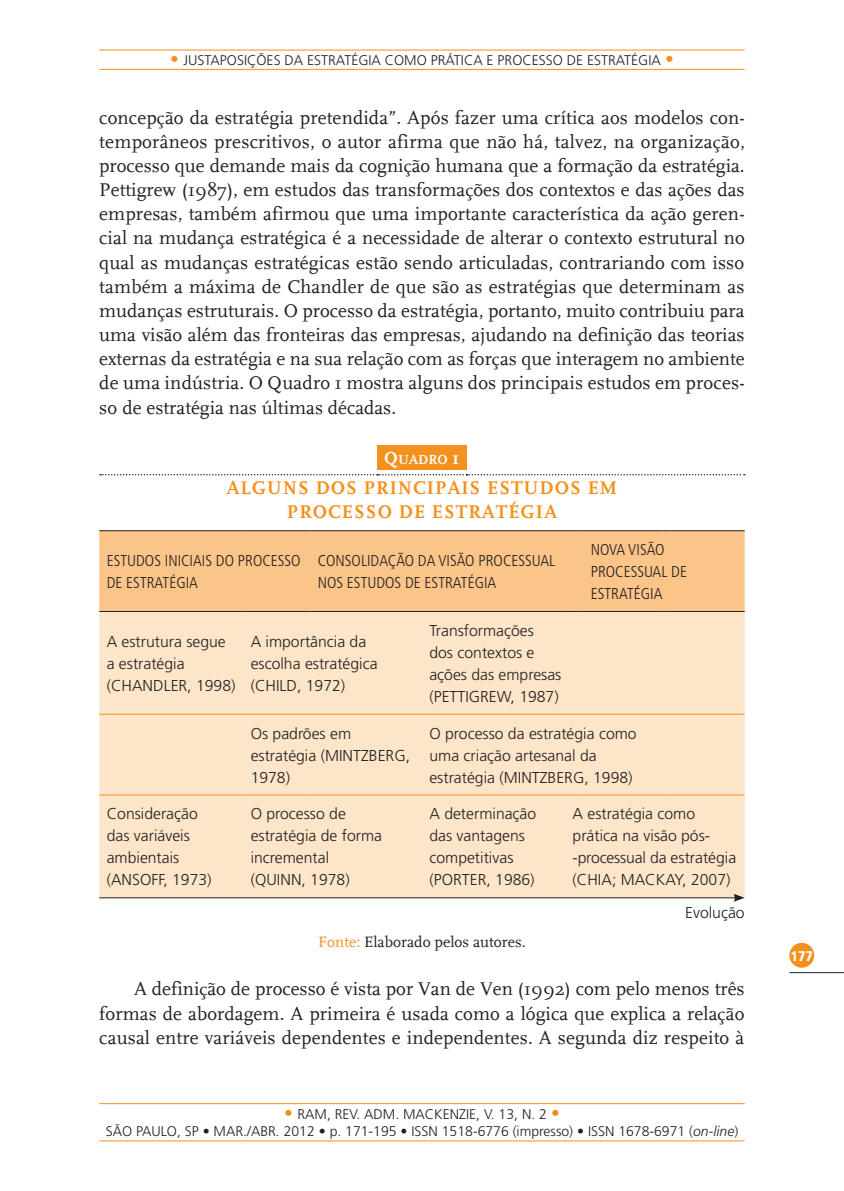
<style>
.page{position:relative;width:844px;height:1191px;background:#fff}
.page>*{position:absolute;margin:0;border:0;box-sizing:border-box;transform-origin:0 0}
.t1{font:19.25px/24.2px "FF Scala Definitive";letter-spacing:.005em;color:#231f20;text-align:justify}
.t2{font:700 19.25px/24.2px "FF Scala Definitiver";letter-spacing:.05em;color:#f4901d;text-align:center}
.t3{font:300 15.75px/22.1px "Frutiger LT Std";color:#231f20}
.t4{font:300 condensed 15.75px/22.1px "Frutiger LT Std";color:#231f20}
.t5{font:15.75px "FF Scala Definitive";color:#231f20}
.t6{font:300 14px/16.8px "Frutiger LT Std";color:#231f20;text-align:center}
.t7{font:900 condensed 14px "Frutiger LT Std";color:#fff}
.t8{font:700 13.83px "FF Scala Definitiver";color:#fff}
.s1{font-size:17.5px;color:#f4901d}
.s2{font-size:18.38px}
.s3{color:#f4901d}
.s4{font-style:italic}
</style>
<div class="page">
<div style="left:789px;top:943px;width:25px;height:24px;background:#f4901d;border-radius:50%"></div>
<hr style="left:789px;top:972px;width:54px;height:1px;background:#231f20">
<hr style="left:99px;top:69px;width:645px;height:1px;background:#f4901d">
<hr style="left:99px;top:50px;width:645px;height:1px;background:#f4901d">
<hr style="left:99px;top:1140px;width:645px;height:1px;background:#f4901d">
<hr style="left:99px;top:1103px;width:645px;height:1px;background:#f4901d">
<div style="left:377px;top:445px;width:89px;height:24px;background:#f4901d"></div>
<svg style="left:100px;top:474px;width:644px;height:1px"></svg>
<div style="left:99px;top:531px;width:645px;height:80px;background:#fbc488"></div>
<div style="left:99px;top:612px;width:645px;height:285px;background:#fde5c9"></div>
<hr style="left:99px;top:530px;width:144px;height:1px;background:#231f20">
<hr style="left:243px;top:530px;width:67px;height:1px;background:#231f20">
<hr style="left:310px;top:530px;width:112px;height:1px;background:#231f20">
<hr style="left:422px;top:530px;width:143px;height:1px;background:#231f20">
<svg style="left:565px;top:530px;width:18px;height:1px"></svg>
<hr style="left:583px;top:530px;width:79px;height:1px;background:#231f20">
<hr style="left:670px;top:530px;width:74px;height:1px;background:#231f20">
<hr style="left:99px;top:611px;width:144px;height:1px;background:#231f20">
<hr style="left:243px;top:611px;width:67px;height:1px;background:#231f20">
<hr style="left:310px;top:611px;width:112px;height:1px;background:#231f20">
<hr style="left:422px;top:611px;width:143px;height:1px;background:#231f20">
<svg style="left:565px;top:611px;width:18px;height:1px"></svg>
<hr style="left:583px;top:611px;width:79px;height:1px;background:#231f20">
<hr style="left:670px;top:611px;width:74px;height:1px;background:#231f20">
<hr style="left:99px;top:714px;width:144px;height:1px;background:#f4901d">
<hr style="left:243px;top:714px;width:67px;height:1px;background:#f4901d">
<hr style="left:310px;top:714px;width:112px;height:1px;background:#f4901d">
<hr style="left:422px;top:714px;width:143px;height:1px;background:#f4901d">
<svg style="left:565px;top:714px;width:18px;height:1px"></svg>
<hr style="left:583px;top:714px;width:79px;height:1px;background:#f4901d">
<hr style="left:670px;top:714px;width:74px;height:1px;background:#f4901d">
<hr style="left:99px;top:794px;width:144px;height:1px;background:#f4901d">
<hr style="left:243px;top:794px;width:67px;height:1px;background:#f4901d">
<hr style="left:310px;top:794px;width:112px;height:1px;background:#f4901d">
<hr style="left:422px;top:794px;width:143px;height:1px;background:#f4901d">
<svg style="left:565px;top:794px;width:18px;height:1px"></svg>
<hr style="left:583px;top:794px;width:79px;height:1px;background:#f4901d">
<hr style="left:670px;top:794px;width:74px;height:1px;background:#f4901d">
<hr style="left:99px;top:897px;width:637px;height:1px;background:#231f20">
<svg style="left:733px;top:893px;width:11px;height:9px"></svg>
<p class="t6" style="left:170px;top:52px;width:22px"><span class="s1">•</span> justaposi</p>
<p class="t6" style="left:247px;top:52px;width:68px">ções da estraté</p>
<p class="t6" style="left:358px;top:52px;width:38px">gia como</p>
<p class="t6" style="left:430px;top:52px;width:32px">pr ática</p>
<p class="t6" style="left:486px;top:52px;width:20px">e processo</p>
<p class="t6" style="left:566px;top:52px;width:29px">de estraté</p>
<p class="t6" style="left:638px;top:52px;width:37px">gia <span class="s1">•</span></p>
<p class="t1" style="left:99px;top:106px;width:647px">concepção da estratégia pretendida”. Após fazer uma crítica aos modelos con&shy;temporâneos prescritivos, o autor afirma que não há, talvez, na organização, processo que demande mais da cognição humana que a formação da estratégia.<br>Pettigrew (1987), em estudos das transformações dos contextos e das ações das empresas, também afirmou que uma importante característica da ação geren&shy;cial na mudança estratégica é a necessidade de alterar o contexto estrutural no qual as mudanças estratégicas estão sendo articuladas, contrariando com isso também a máxima de Chandler de que são as estratégias que determinam as mudanças estruturais. O processo da estratégia, portanto, muito contribuiu para uma visão além das fronteiras das empresas, ajudando na definição das teorias externas da estratégia e na sua relação com as forças que interagem no ambiente de uma indústria. O Quadro 1 mostra alguns dos principais estudos em proces&shy;so de estratégia nas últimas décadas.</p>
<p class="t8" style="left:384px;top:451px;width:77px"><span class="s2">Q</span>UADRO <span class="s2">1</span></p>
<p class="t2" style="left:226px;top:476px;width:392px">ALGUNS DOS PRINCIPAIS ESTUDOS EM<br>PROCESSO DE ESTRATÉGIA</p>
<p class="t4" style="left:107px;top:550px;width:195px">ESTUDOS INICIAIS DO PROCESSO<br>DE ESTRATÉGIA</p>
<p class="t4" style="left:318px;top:550px;width:239px">CONSOLIDAÇÃO DA VISÃO PROCESSUAL<br>NOS ESTUDOS DE ESTRATÉGIA</p>
<p class="t4" style="left:590px;top:538px;width:96px">N OVA VISÃO<br>PROCESSUAL DE<br>ESTRATÉGIA</p>
<p class="t3" style="left:107px;top:630px;width:130px">A estrutura segue a estratégia (CHANDLER, 1998)</p>
<p class="t3" style="left:250px;top:630px;width:128px">A importância da escolha estratégica (CHILD, 1972)</p>
<p class="t3" style="left:429px;top:619px;width:133px">Transformações dos contextos e ações das empresas (PETTIGREW, 1987)</p>
<p class="t3" style="left:250px;top:722px;width:161px">Os padrões em estratégia (MINTZBERG,<br>1978)</p>
<p class="t3" style="left:429px;top:722px;width:209px">O processo da estratégia como uma criação artesanal da estratégia (MINTZBERG, 1998)</p>
<p class="t3" style="left:107px;top:803px;width:106px">Consideração das variáveis ambientais (ANSOFF, 1973)</p>
<p class="t3" style="left:251px;top:803px;width:133px">O processo de estratégia de forma incremental (QUINN, 1978)</p>
<p class="t3" style="left:429px;top:803px;width:108px">A determinação das vantagens competitivas (PORTER, 1986)</p>
<p class="t3" style="left:572px;top:803px;width:165px">A estratégia como prática na visão pós--processual da estratégia (CHIA; MACKAY, 2007)</p>
<p class="t3" style="left:685px;top:901px;width:61px">Evolução</p>
<p class="t5" style="left:318px;top:933px;width:209px"><span class="s3">Fonte:</span> Elaborado pelos autores.</p>
<p class="t1" style="left:99px;top:977px;width:646px;text-indent:35px">A definição de processo é vista por Van de Ven (1992) com pelo menos três formas de abordagem. A primeira é usada como a lógica que explica a relação causal entre variáveis dependentes e independentes. A segunda diz respeito à</p>
<p class="t6" style="left:106px;top:1106px;width:634px"><span class="s1">•</span> RAM, REV. ADM. MACKENZIE, V. 13, N. 2 <span class="s1">•<br></span>SÃO PAULO, SP • MAR./ABR. 2012 • p. 171-195 • ISSN 1518-6776 (impresso) • ISSN 1678-6971 (<span class="s4">on-line</span>)</p>
<p class="t7" style="left:790px;top:947px;width:23px">177</p>
</div>
